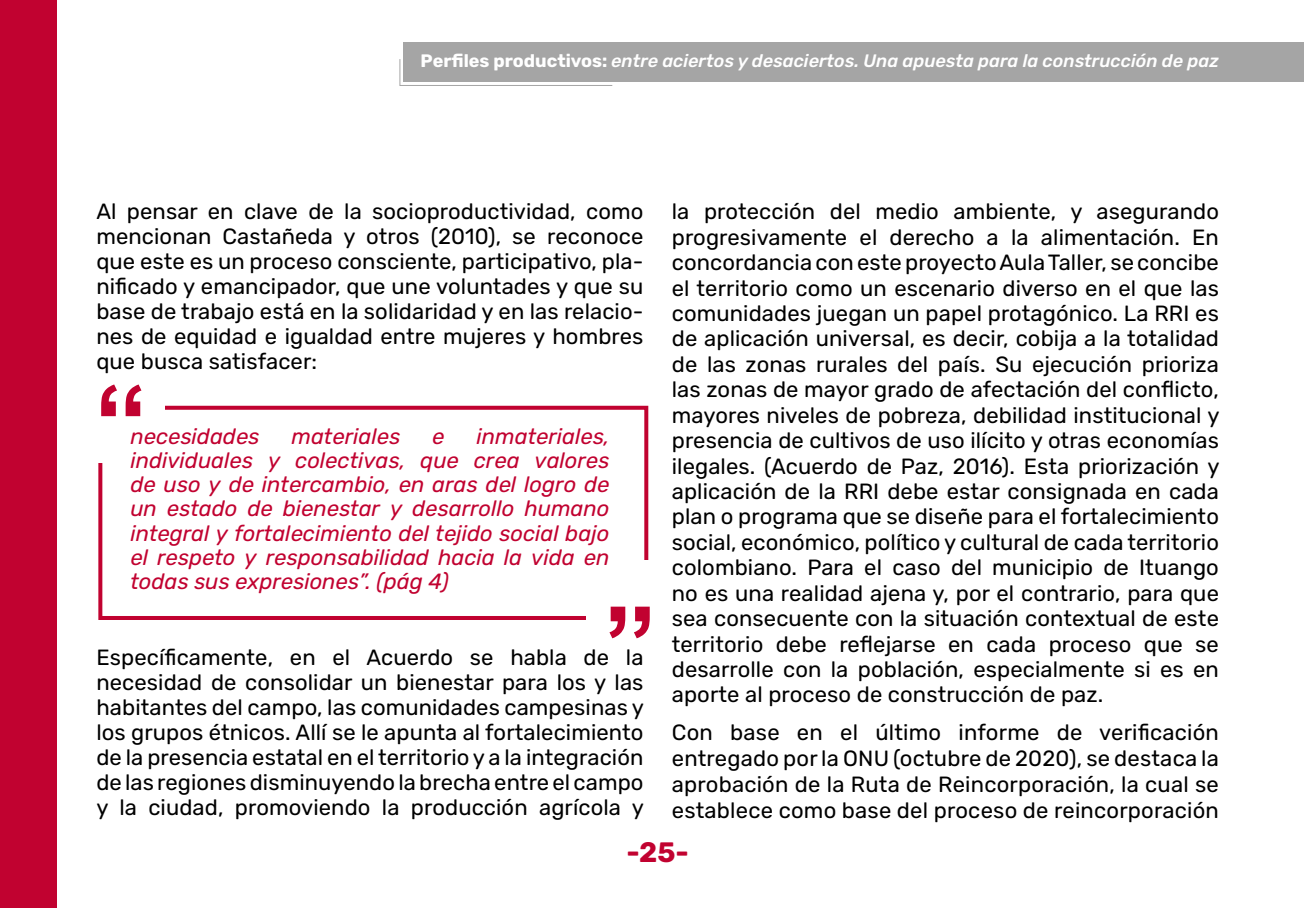
<style>
.page{position:relative;width:1304px;height:908px;background:#fff}
.page>*{position:absolute;margin:0;border:0;box-sizing:border-box;transform-origin:0 0}
.t1{font:700 28px "Rubik";color:#c10230}
.t2{font:22px/25.4px "Rubik";letter-spacing:.005em;color:#000;text-align:justify}
.t3{font:italic 22px/24px "Rubik";color:#c10230;text-align:justify}
.t4{font:italic 500 18px "Rubik";color:#fff}
.s1{font-weight:700;font-style:normal}
</style>
<div class="page">
<div style="left:404px;top:42px;width:900px;height:40px;background:#a5a5a5"></div>
<svg style="left:399px;top:58px;width:214px;height:28px"></svg>
<div style="left:98px;top:405px;width:550px;height:214px;border:4px solid #c10230"></div>
<div style="left:96px;top:394px;width:68px;height:68px;background:#fff"></div>
<svg style="left:101px;top:384px;width:40px;height:32px"></svg>
<div style="left:586px;top:560px;width:69px;height:68px;background:#fff"></div>
<svg style="left:609px;top:606px;width:41px;height:32px"></svg>
<div style="left:0;top:0;width:57px;height:907px;background:#c10230"></div>
<p class="t4" style="left:421px;top:51px;width:800px"><span class="s1">Perfiles productivos:</span> entre aciertos y desaciertos. Una apuesta para la construcción de paz</p>
<p class="t2" style="left:96px;top:199px;width:549px">Al pensar en clave de la socioproductividad, como mencionan Castañeda y otros (2010), se reconoce que este es un proceso consciente, participativo, pla&shy;nificado y emancipador, que une voluntades y que su base de trabajo está en la solidaridad y en las relacio&shy;nes de equidad e igualdad entre mujeres y hombres que busca satisfacer:</p>
<p class="t3" style="left:130px;top:425px;width:131px">necesidades</p>
<p class="t3" style="left:292px;top:425px;width:110px">materiales</p>
<p class="t3" style="left:432px;top:425px;width:14px">e</p>
<p class="t3" style="left:130px;top:425px;width:481px;text-indent:346px">inmateriales, individuales y colectivas, que crea valores de uso y de intercambio, en aras del logro de un estado de bienestar y desarrollo humano integral y fortalecimiento del tejido social bajo el respeto y responsabilidad hacia la vida en todas sus expresiones”. (pág 4)</p>
<p class="t2" style="left:96px;top:644px;width:549px">Específicamente, en el Acuerdo se habla de la necesidad de consolidar un bienestar para los y las habitantes del campo, las comunidades campesinas y los grupos étnicos. Allí se le apunta al fortalecimiento de la presencia estatal en el territorio y a la integración de las regiones disminuyendo la brecha entre el campo y la ciudad, promoviendo la producción agrícola y</p>
<p class="t2" style="left:672px;top:199px;width:549px">la protección del medio ambiente, y asegurando progresivamente el derecho a la alimentación. En concordancia con este proyecto Aula Taller, se concibe el territorio como un escenario diverso en el que las comunidades juegan un papel protagónico. La RRI es de aplicación universal, es decir, cobija a la totalidad de las zonas rurales del país. Su ejecución prioriza las zonas de mayor grado de afectación del conflicto, mayores niveles de pobreza, debilidad institucional y presencia de cultivos de uso ilícito y otras economías ilegales. (Acuerdo de Paz, 2016). Esta priorización y aplicación de la RRI debe estar consignada en cada plan o programa que se diseñe para el fortalecimiento social, económico, político y cultural de cada territorio colombiano. Para el caso del municipio de Ituango no es una realidad ajena y, por el contrario, para que sea consecuente con la situación contextual de este territorio debe reflejarse en cada proceso que se desarrolle con la población, especialmente si es en aporte al proceso de construcción de paz.</p>
<p class="t2" style="left:672px;top:719px;width:549px;line-height:26px">Con base en el último informe de verificación entregado por la ONU (octubre de 2020), se destaca la aprobación de la Ruta de Reincorporación, la cual se establece como base del proceso de reincorporación</p>
<p class="t1" style="left:627px;top:836px;width:64px">-25-</p>
</div>
